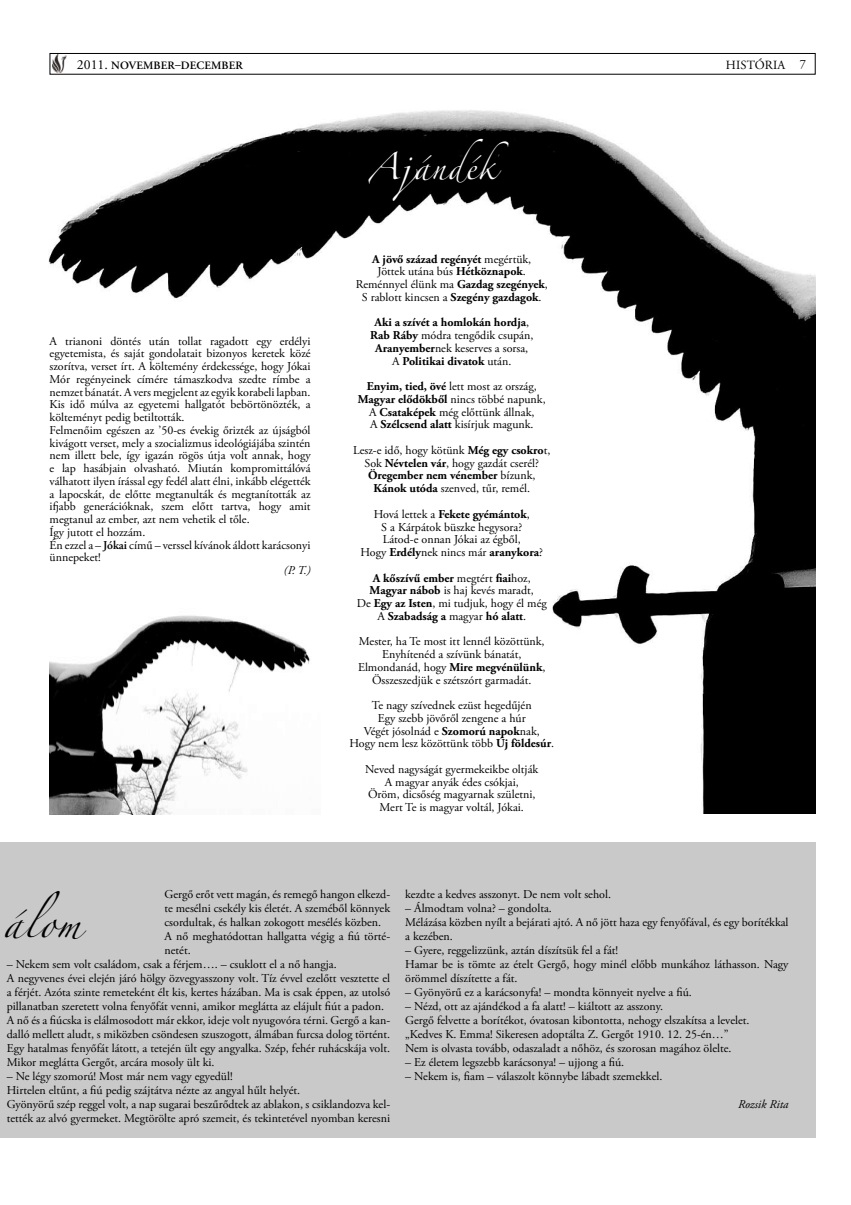
<style>
.page{position:relative;width:851px;height:1205px;background:#fff}
.page>*{position:absolute;margin:0;border:0;box-sizing:border-box;transform-origin:0 0}
.t1{font:27.5px "Zapfino";color:#000}
.t2{font:23.75px "Zapfino";color:#fff}
.t3{font:12.5px "Adobe Garamond Pro";color:#000}
.t4{font:12px/12.8px "Adobe Garamond Pro";color:#000}
.t5{font:700 12px/12.8px "Adobe Garamond Pro";color:#000;text-align:center}
.t6{font:italic 12px "Adobe Garamond Pro";color:#000}
.t7{font:600 11.25px "Adobe Garamond Pro";letter-spacing:.015em;color:#000}
.s1{font-weight:400;font-size:13.75px}
.s2{font-weight:600}
.s3{font-weight:400}
.s4{font-weight:700}
</style>
<div class="page">
<div style="left:50px;top:53px;width:765px;height:22px;border:1px solid #000"></div>
<img style="left:52px;top:54px;width:14px;height:19px">
<img style="left:48px;top:110px;width:767px;height:703px">
<div style="left:0;top:842px;width:815px;height:295px;background:#c9c9c9"></div>
<img style="left:50px;top:601px;width:271px;height:213px">
<p class="t7" style="left:77px;top:59px;width:167px"><span class="s1">2011 .</span> NOVEMBER–DECEMBER</p>
<p class="t3" style="left:725px;top:58px;width:9px">hist</p>
<p class="t3" style="left:754px;top:58px;width:32px">ória</p>
<p class="t4" style="left:50px;top:335px;width:263px">A trianoni döntés után tollat ragadott egy erdélyi egyetemista, és saját gondolatait bizonyos keretek közé szorítva, verset írt. A költemény érdekessége, hogy Jókai Mór regényeinek címére támaszkodva szedte rímbe a nemzet bánatát. A vers megjelent az egyik korabeli lapban.<br>Kis idő múlva az egyetemi hallgatót bebörtönözték, a költeményt pedig betiltották.<br>Felmenőim egészen az ’50-es évekig őrizték az újságból kivágott verset, mely a szocializmus ideológiájába szintén nem illett bele, így igazán rögös útja volt annak, hogy e lap hasábjain olvasható. Miután kompromittálóvá válhatott ilyen írással egy fedél alatt élni, inkább elégették a lapocskát, de előtte megtanulták és megtanították az ifjabb generációknak, szem előtt tartva, hogy amit megtanul az ember, azt nem vehetik el tőle.<br>Így jutott el hozzám.<br>Én ezzel a – <span class="s2">JÓKAI</span> című – verssel kívánok áldott karácsonyi ünnepeket!</p>
<p class="t6" style="left:284px;top:563px;width:28px">(P. T.)</p>
<h2 class="t2" style="left:369px;top:157px;width:155px">Ajándék</h2>
<p class="t5" style="left:356px;top:253px;width:193px">A jövő század regényét <span class="s3">megértük,<br>Jöttek utána bús</span> Hétköznapok<span class="s3">.<br>Reménnyel élünk ma</span> Gazdag szegények<span class="s3">, S rablott kincsen a</span> Szegény gazdagok<span class="s3">.</span></p>
<p class="t5" style="left:370px;top:316px;width:165px">Aki a szívét a homlokán hordja<span class="s3">,<br></span>Rab Ráby <span class="s3">módra tengődik csupán,<br></span>Aranyember<span class="s3">nek keserves a sorsa,<br>A</span> Politikai divatok <span class="s3">után.</span></p>
<p class="t4" style="left:358px;top:380px;width:189px;text-align:center"><span class="s4">Enyim, tied, övé</span> lett most az ország, <span class="s4">Magyar elődökből</span> nincs többé napunk, A <span class="s4">Csataképek</span> még előttünk állnak,<br>A <span class="s4">Szélcsend alatt</span> kisírjuk magunk.</p>
<p class="t4" style="left:353px;top:444px;width:199px;text-align:center">Lesz-e idő, hogy kötünk <span class="s4">Még egy csokro</span>t, Sok <span class="s4">Névtelen vár</span>, hogy gazdát cserél?<br><span class="s4">Öregember nem vénember</span> bízunk, <span class="s4">Kánok utóda</span> szenved, tűr, remél.</p>
<p class="t4" style="left:360px;top:508px;width:184px;text-align:center">Hová lettek a <span class="s4">Fekete gyémántok</span>,<br>S a Kárpátok büszke hegysora?<br>Látod-e onnan Jókai az égből,<br>Hogy <span class="s4">Erdély</span>nek nincs már <span class="s4">aranykora</span>?</p>
<p class="t4" style="left:357px;top:572px;width:191px;text-align:center"><span class="s4">A kőszívű ember</span> megtért <span class="s4">fiai</span>hoz, <span class="s4">Magyar nábob</span> is haj kevés maradt,<br>De <span class="s4">Egy az Isten</span>, mi tudjuk, hogy él még A <span class="s4">Szabadság a</span> magyar <span class="s4">hó alatt</span>.</p>
<p class="t4" style="left:358px;top:635px;width:189px;text-align:center">Mester, ha Te most itt lennél közöttünk, Enyhítenéd a szívünk bánatát, Elmondanád, hogy <span class="s4">Mire megvénülünk</span>, Összeszedjük e szétszórt garmadát.</p>
<p class="t4" style="left:349px;top:699px;width:206px;text-align:center">Te nagy szívednek ezüst hegedűjén<br>Egy szebb jövőről zengene a húr<br>Végét jósolnád e <span class="s4">Szomorú napok</span>nak, Hogy nem lesz közöttünk több <span class="s4">Új földesúr</span>.</p>
<p class="t4" style="left:365px;top:763px;width:174px;text-align:center">Neved nagyságát gyermekeikbe oltják A magyar anyák édes csókjai,<br>Öröm, dicsőség magyarnak születni, Mert Te is magyar voltál, Jókai.</p>
<p class="t4" style="left:164px;top:888px;width:227px;line-height:14px">Gergő erőt vett magán, és remegő hangon elkezd&shy;te mesélni csekély kis életét. A szeméből könnyek csordultak, és halkan zokogott mesélés közben.<br>A nő meghatódottan hallgatta végig a fiú törté&shy;netét.</p>
<p class="t4" style="left:7px;top:958px;width:385px;line-height:14px">– Nekem sem volt családom, csak a férjem…. – csuklott el a nő hangja.<br>A negyvenes évei elején járó hölgy özvegyasszony volt. Tíz évvel ezelőtt vesztette el a férjét. Azóta szinte remeteként élt kis, kertes házában. Ma is csak éppen, az utolsó pillanatban szeretett volna fenyőfát venni, amikor meglátta az elájult fiút a padon.<br>A nő és a fiúcska is elálmosodott már ekkor, ideje volt nyugovóra térni. Gergő a kan&shy;dalló mellett aludt, s miközben csöndesen szuszogott, álmában furcsa dolog történt.<br>Egy hatalmas fenyőfát látott, a tetején ült egy angyalka. Szép, fehér ruhácskája volt.<br>Mikor meglátta Gergőt, arcára mosoly ült ki.</p>
<p class="t4" style="left:7px;top:1070px;width:385px;line-height:14px">– Ne légy szomorú! Most már nem vagy egyedül!<br>Hirtelen eltűnt, a fiú pedig szájtátva nézte az angyal hűlt helyét.<br>Gyönyörű szép reggel volt, a nap sugarai beszűrődtek az ablakon, s csiklandozva kel&shy;tették az alvó gyermeket. Megtörölte apró szemeit, és tekintetével nyomban keresni</p>
<h1 class="t1" style="left:4px;top:911px;width:79px">álom</h1>
<p class="t4" style="left:405px;top:888px;width:207px">kezdte a kedves asszonyt. De nem volt sehol.</p>
<p class="t4" style="left:405px;top:902px;width:385px;line-height:14px">– Álmodtam volna? – gondolta.<br>Mélázása közben nyílt a bejárati ajtó. A nő jött haza egy fenyőfával, és egy borítékkal a kezében.</p>
<p class="t4" style="left:405px;top:944px;width:385px;line-height:14px">– Gyere, reggelizzünk, aztán díszítsük fel a fát!<br>Hamar be is tömte az ételt Gergő, hogy minél előbb munkához láthasson. Nagy örömmel díszítette a fát.</p>
<p class="t4" style="left:405px;top:986px;width:288px">– Gyönyörű ez a karácsonyfa! – mondta könnyeit nyelve a fiú.</p>
<p class="t4" style="left:405px;top:1000px;width:346px;line-height:14px">– Nézd, ott az ajándékod a fa alatt! – kiáltott az asszony.<br>Gergő felvette a borítékot, óvatosan kibontotta, nehogy elszakítsa a levelet. „Kedves K. Emma! Sikeresen adoptálta Z. Gergőt 1 91 0. 1 2. 25-én…” Nem is olvasta tovább, odaszaladt a nőhöz, és szorosan magához ölelte.</p>
<p class="t4" style="left:405px;top:1056px;width:220px">– Ez életem legszebb karácsonya! – ujjong a fiú.</p>
<p class="t4" style="left:405px;top:1070px;width:259px">– Nekem is, fiam – válaszolt könnybe lábadt szemekkel.</p>
<p class="t6" style="left:738px;top:1097px;width:52px">Rozsik Rita</p>
</div>
